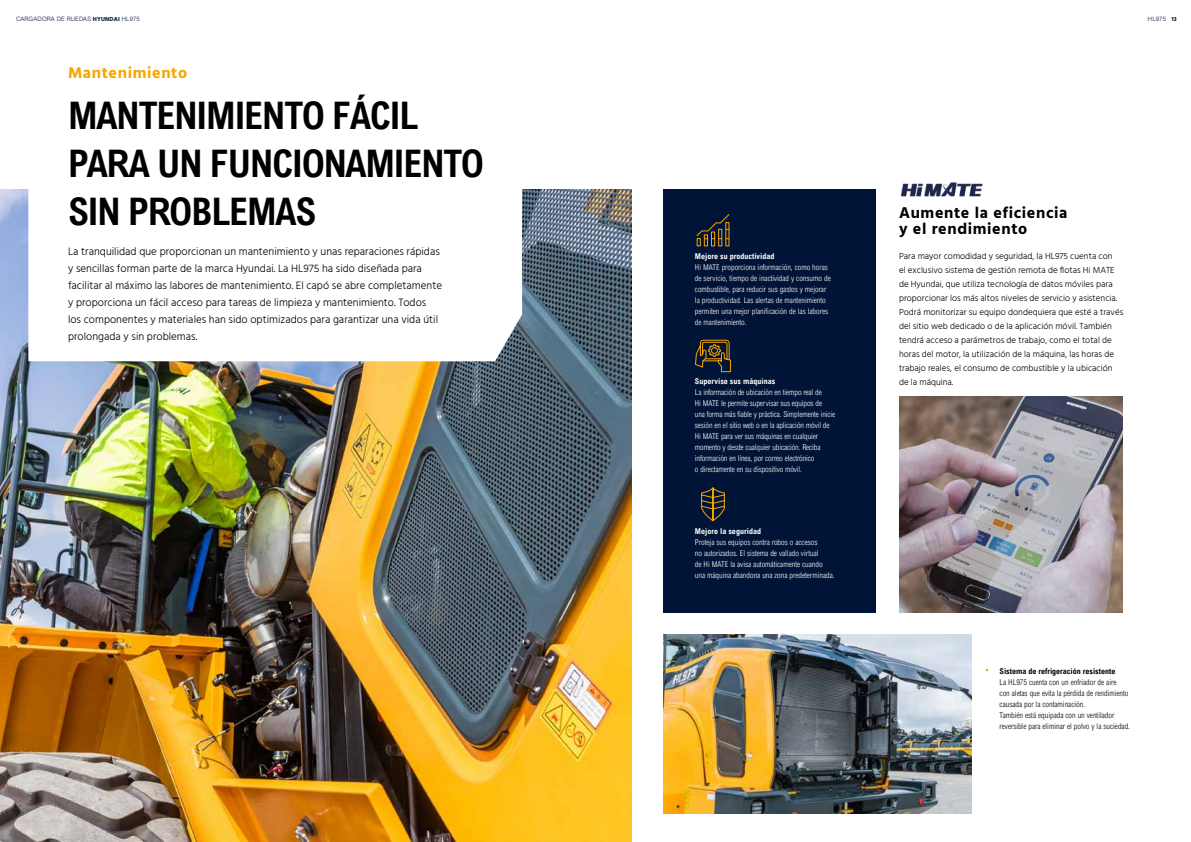
<style>
.page{position:relative;width:1191px;height:842px;background:#fff}
.page>*{position:absolute;margin:0;border:0;box-sizing:border-box;transform-origin:0 0}
.t1{font:700 condensed 38px/48px "Arial";letter-spacing:-.03em;color:#000}
.t2{font:700 16px/16px "Hind";letter-spacing:.04em;color:#000}
.t3{font:700 16px "Hind";letter-spacing:.04em;color:#f7a600}
.t4{font:300 11px/17px "Hind";color:#000}
.t5{font:300 9px/14px "Hind";color:#000}
.t6{font:300 condensed 8px/11px "Arial";color:#fff}
.t7{font:300 condensed 8px/11px "Arial";color:#000}
.t8{font:700 condensed 8px "Arial";color:#fff}
.t9{font:700 condensed 8px "Arial";color:#000}
.t10{font:300 6px "Arial";letter-spacing:.02em;color:#001437}
.s1{font-family:"Hind";font-weight:700}
</style>
<div class="page">
<img style="left:0;top:189px;width:631px;height:653px">
<svg style="left:28px;top:189px;width:494px;height:172px"></svg>
<img style="left:663px;top:634px;width:308px;height:179px">
<div style="left:663px;top:189px;width:213px;height:423px;background:#001437"></div>
<div style="left:696px;top:238px;width:5px;height:8px;border:1px solid #f7a600"></div>
<div style="left:704px;top:234px;width:4px;height:12px;border:1px solid #f7a600"></div>
<div style="left:711px;top:231px;width:4px;height:15px;border:1px solid #f7a600"></div>
<div style="left:718px;top:229px;width:4px;height:17px;border:1px solid #f7a600"></div>
<svg style="left:696px;top:214px;width:34px;height:25px"></svg>
<svg style="left:701px;top:487px;width:24px;height:35px"></svg>
<svg style="left:695px;top:339px;width:36px;height:34px"></svg>
<img style="left:899px;top:396px;width:224px;height:216px">
<img style="left:900px;top:182px;width:83px;height:15px">
<p class="t10" style="left:16px;top:15px;width:125px">CARGADORA DE RUEDAS <span class="s1">HYUNDAI</span> HL975</p>
<p class="t10" style="left:1147px;top:15px;width:30px">HL975 <span class="s1">13</span></p>
<h2 class="t3" style="left:68px;top:63px;width:121px">Mantenimiento</h2>
<h1 class="t1" style="left:68px;top:91px;width:418px">MANTENIMIENTO FÁCIL<br>PARA UN FUNCIONAMIENTO<br>SIN PROBLEMAS</h1>
<p class="t4" style="left:68px;top:243px;width:375px">La tranquilidad que proporcionan un mantenimiento y unas reparaciones rápidas y sencillas forman parte de la marca Hyundai. La HL975 ha sido diseñada para facilitar al máximo las labores de mantenimiento. El capó se abre completamente y proporciona un fácil acceso para tareas de limpieza y mantenimiento. Todos los componentes y materiales han sido optimizados para garantizar una vida útil prolongada y sin problemas.</p>
<p class="t8" style="left:695px;top:252px;width:81px">Mejore su productividad</p>
<p class="t6" style="left:695px;top:262px;width:137px">Hi MATE proporciona información, como horas de servicio, tiempo de inactividad y consumo de combustible, para reducir sus gastos y mejorar la productividad. Las alertas de mantenimiento permiten una mejor planificación de las labores de mantenimiento.</p>
<p class="t8" style="left:695px;top:377px;width:82px">Supervise sus máquinas</p>
<p class="t6" style="left:695px;top:387px;width:142px">La información de ubicación en tiempo real de<br>Hi MATE le permite supervisar sus equipos de<br>una forma más fiable y práctica. Simplemente inicie sesión en el sitio web o en la aplicación móvil de Hi MATE para ver sus máquinas en cualquier momento y desde cualquier ubicación. Reciba información en línea, por correo electrónico<br>o directamente en su dispositivo móvil.</p>
<p class="t8" style="left:695px;top:526px;width:68px">Mejore la seguridad</p>
<p class="t6" style="left:695px;top:536px;width:141px">Proteja sus equipos contra robos o accesos<br>no autorizados. El sistema de vallado virtual<br>de Hi MATE la avisa automáticamente cuando una máquina abandona una zona predeterminada.</p>
<h2 class="t2" style="left:899px;top:204px;width:170px">Aumente la eficiencia y el rendimiento</h2>
<p class="t5" style="left:899px;top:249px;width:226px">Para mayor comodidad y seguridad, la HL975 cuenta con<br>el exclusivo sistema de gestión remota de flotas Hi MATE de Hyundai, que utiliza tecnología de datos móviles para proporcionar los más altos niveles de servicio y asistencia.<br>Podrá monitorizar su equipo dondequiera que esté a través del sitio web dedicado o de la aplicación móvil. También tendrá acceso a parámetros de trabajo, como el total de horas del motor, la utilización de la máquina, las horas de trabajo reales, el consumo de combustible y la ubicación de la máquina.</p>
<p class="t9" style="left:999px;top:666px;width:117px">Sistema de refrigeración resistente</p>
<p class="t7" style="left:999px;top:676px;width:132px">La HL975 cuenta con un enfriador de aire<br>con aletas que evita la pérdida de rendimiento causada por la contaminación.<br>También está equipada con un ventilador reversible para eliminar el polvo y la suciedad.</p>
</div>
